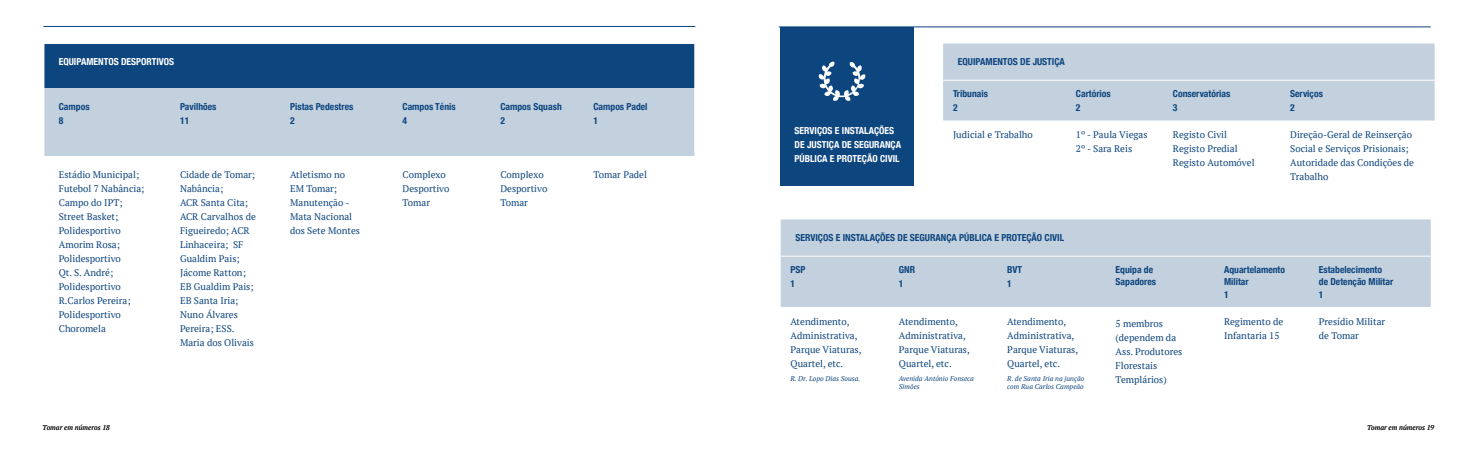
<style>
.page{position:relative;width:1474px;height:456px;background:#fff}
.page>*{position:absolute;margin:0;border:0;box-sizing:border-box;transform-origin:0 0}
.t1{font:9.62px/14px "PT Serif";color:#0d457e}
.t2{font:700 condensed 9.62px/14px "Helvetica Neue";color:#0d457e}
.t3{font:700 condensed 9.62px/14px "Helvetica Neue";color:#fff}
.t4{font:italic 7px/8.8px "PT Serif";color:#0d457e}
.t5{font:italic 7px "PT Serif";color:#1d1d1b}
</style>
<div class="page">
<hr style="left:43px;top:26px;width:652px;height:1px;background:#0d457e">
<div style="left:44px;top:43px;width:650px;height:45px;background:#0d457e"></div>
<div style="left:44px;top:88px;width:650px;height:68px;background:#c3d1df"></div>
<hr style="left:44px;top:43px;width:1px;height:318px;background:#fff">
<hr style="left:44px;top:43px;width:650px;height:1px;background:#fff">
<div style="left:943px;top:43px;width:491px;height:78px;background:#c3d1df"></div>
<hr style="left:943px;top:80px;width:491px;height:1px;background:#fff">
<div style="left:780px;top:219px;width:650px;height:88px;background:#c3d1df"></div>
<hr style="left:780px;top:256px;width:650px;height:1px;background:#fff">
<div style="left:780px;top:27px;width:133px;height:159px;background:#0d457e"></div>
<svg style="left:818px;top:61px;width:48px;height:40px"></svg>
<hr style="left:778px;top:27px;width:652px;height:1px;background:#0d457e">
<p class="t3" style="left:59px;top:55px;width:117px">EQUIPAMENTOS DESPORTIVOS</p>
<p class="t2" style="left:59px;top:99px;width:32px">Campos<br>8</p>
<p class="t2" style="left:180px;top:99px;width:38px">Pavilhões<br>11</p>
<p class="t2" style="left:290px;top:99px;width:65px">Pistas Pedestres<br>2</p>
<p class="t2" style="left:402px;top:99px;width:55px">Campos Ténis<br>4</p>
<p class="t2" style="left:500px;top:99px;width:63px">Campos Squash<br>2</p>
<p class="t2" style="left:593px;top:99px;width:56px">Campos Padel<br>1</p>
<p class="t1" style="left:59px;top:168px;width:87px">Estádio Municipal;<br>Futebol 7 Nabância;<br>Campo do IPT;<br>Street Basket;<br>Polidesportivo<br>Amorim Rosa;<br>Polidesportivo<br>Qt. S. André;<br>Polidesportivo<br>R.Carlos Pereira;<br>Polidesportivo<br>Choromela</p>
<p class="t1" style="left:180px;top:168px;width:77px">Cidade de Tomar;<br>Nabância;<br>ACR Santa Cita;<br>ACR Carvalhos de<br>Figueiredo; ACR<br>Linhaceira; SF<br>Gualdim Pais;<br>Jácome Ratton;<br>EB Gualdim Pais;<br>EB Santa Iria;<br>Nuno Álvares<br>Pereira; ESS.<br>Maria dos Olivais</p>
<p class="t1" style="left:290px;top:168px;width:71px">Atletismo no<br>EM Tomar;<br>Manutenção -<br>Mata Nacional dos Sete Montes</p>
<p class="t1" style="left:402px;top:168px;width:48px">Complexo<br>Desportivo<br>Tomar</p>
<p class="t1" style="left:500px;top:168px;width:48px">Complexo<br>Desportivo<br>Tomar</p>
<p class="t1" style="left:593px;top:168px;width:55px">Tomar Padel</p>
<p class="t3" style="left:794px;top:123px;width:108px">SERVIÇOS E INSTALAÇÕES<br>DE JUSTIÇA DE SEGURANÇA<br>PÚBLICA E PROTEÇÃO CIVIL</p>
<p class="t2" style="left:958px;top:55px;width:108px">EQUIPAMENTOS DE JUSTIÇA</p>
<p class="t2" style="left:953px;top:86px;width:37px">Tribunais<br>2</p>
<p class="t2" style="left:1075px;top:86px;width:36px">Cartórios<br>2</p>
<p class="t2" style="left:1172px;top:86px;width:59px">Conservatórias<br>3</p>
<p class="t2" style="left:1290px;top:86px;width:34px">Serviços<br>2</p>
<p class="t1" style="left:953px;top:128px;width:81px">Judicial e Trabalho</p>
<p class="t1" style="left:1075px;top:128px;width:73px">1º - Paula Viegas<br>2º - Sara Reis</p>
<p class="t1" style="left:1172px;top:128px;width:83px">Registo Civil<br>Registo Predial<br>Registo Automóvel</p>
<p class="t1" style="left:1290px;top:128px;width:125px">Direção-Geral de Reinserção<br>Social e Serviços Prisionais;<br>Autoridade das Condições de<br>Trabalho</p>
<p class="t2" style="left:795px;top:230px;width:270px">SERVIÇOS E INSTALAÇÕES DE SEGURANÇA PÚBLICA E PROTEÇÃO CIVIL</p>
<p class="t2" style="left:790px;top:262px;width:16px">PSP<br>1</p>
<p class="t2" style="left:898px;top:262px;width:18px">GNR<br>1</p>
<p class="t2" style="left:1007px;top:262px;width:16px">BVT<br>1</p>
<p class="t2" style="left:1115px;top:263px;width:42px;line-height:12.2px">Equipa de<br>Sapadores</p>
<p class="t2" style="left:1223px;top:263px;width:63px;line-height:12.2px">Aquartelamento<br>Militar<br>1</p>
<p class="t2" style="left:1318px;top:263px;width:76px;line-height:12.2px">Estabelecimento de Detenção Militar<br>1</p>
<p class="t1" style="left:790px;top:315px;width:72px">Atendimento,<br>Administrativa,<br>Parque Viaturas,<br>Quartel, etc.</p>
<p class="t4" style="left:790px;top:374px;width:71px">R. Dr. Lopo Dias Sousa.</p>
<p class="t1" style="left:1115px;top:317px;width:68px">5 membros (dependem da<br>Ass. Produtores<br>Florestais<br>Templários)</p>
<p class="t1" style="left:1223px;top:315px;width:61px">Regimento de<br>Infantaria 15</p>
<p class="t1" style="left:1318px;top:315px;width:68px">Presídio Militar de Tomar</p>
<p class="t1" style="left:898px;top:315px;width:72px">Atendimento,<br>Administrativa,<br>Parque Viaturas,<br>Quartel, etc.</p>
<p class="t4" style="left:898px;top:374px;width:77px">Avenida António Fonseca<br>Simões</p>
<p class="t1" style="left:1007px;top:315px;width:72px">Atendimento,<br>Administrativa,<br>Parque Viaturas,<br>Quartel, etc.</p>
<p class="t4" style="left:1007px;top:374px;width:79px">R. de Santa Iria na junção com Rua Carlos Campeão</p>
<p class="t5" style="left:43px;top:424px;width:69px">Tomar em números 18</p>
<p class="t5" style="left:1366px;top:424px;width:69px">Tomar em números 19</p>
</div>
